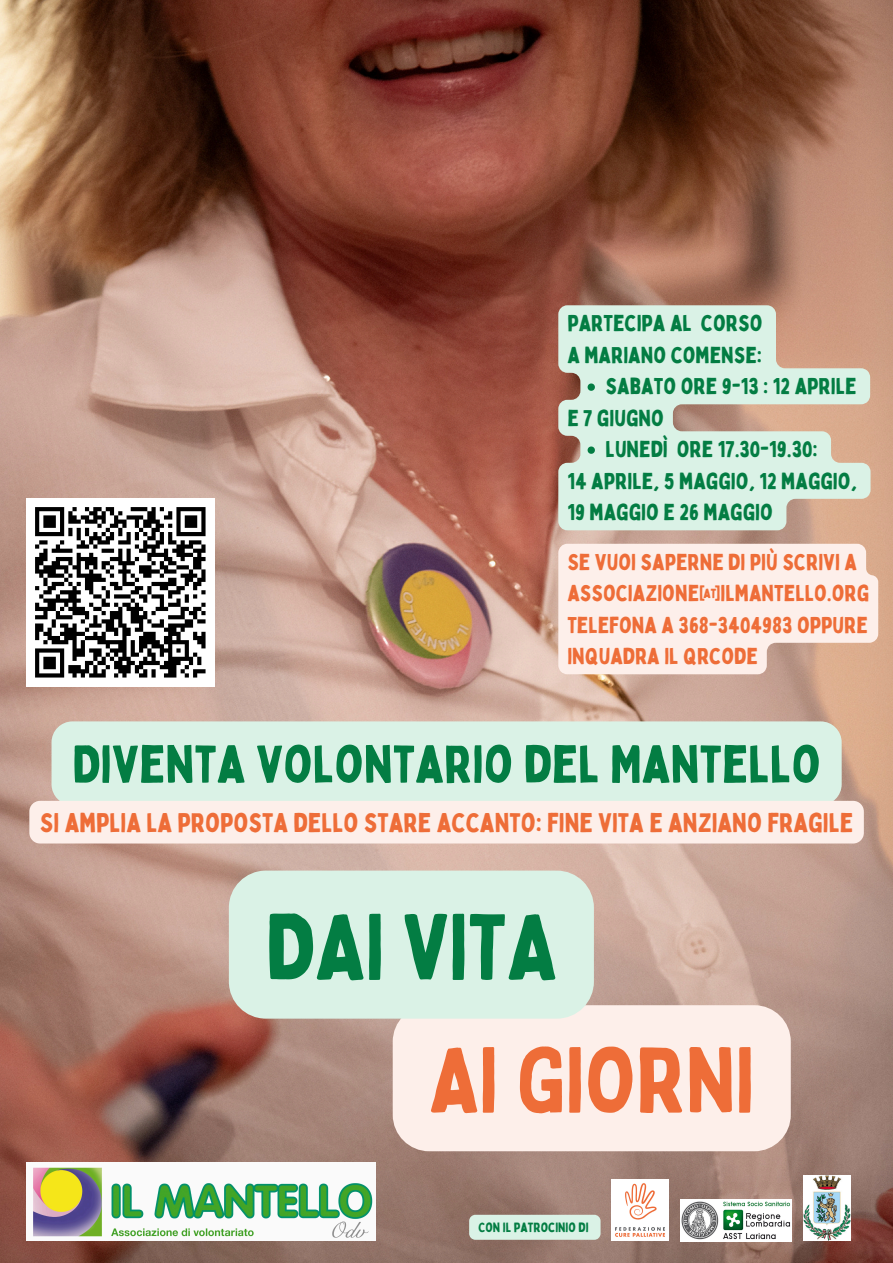
<style>
.page{position:relative;width:893px;height:1263px;background:#fff}
.page>*{position:absolute;margin:0;border:0;box-sizing:border-box;transform-origin:0 0}
.t1{font:91.65px "Bobby Jones";color:#037d43}
.t2{font:90.9px "Bobby Jones";color:#ee6d38}
.t3{font:51.97px "Bobby Jones";color:#037d43}
.t4{font:26.47px "Bobby Jones";color:#ee6d38}
.t5{font:22.5px/31.5px "Bobby Jones";color:#037d43}
.t6{font:22.5px/31.5px "Bobby Jones";color:#ee6d38}
.t7{font:13.2px "Bobby Jones";color:#037d43}
</style>
<div class="page">
<img style="left:0;top:0;width:893px;height:1263px">
<img style="left:26px;top:1162px;width:349px;height:79px">
<img style="left:612px;top:1179px;width:56px;height:61px">
<img style="left:681px;top:1199px;width:110px;height:42px">
<img style="left:804px;top:1175px;width:46px;height:65px">
<img style="left:26px;top:499px;width:188px;height:187px">
<div style="left:52px;top:721px;width:789px;height:84px;background:#daf2e6;border-radius:21px"></div>
<div style="left:393px;top:1005px;width:398px;height:146px;background:#fdefea;border-radius:37px"></div>
<div style="left:229px;top:870px;width:365px;height:148px;background:#daf2e6"></div>
<svg style="left:558px;top:305px;width:312px;height:225px;fill:#daf2e6"></svg>
<svg style="left:587px;top:383px;width:8px;height:8px"></svg>
<svg style="left:587px;top:446px;width:8px;height:8px"></svg>
<svg style="left:558px;top:544px;width:320px;height:130px"></svg>
<div style="left:469px;top:1215px;width:131px;height:25px;background:#daf2e6;border-radius:6px"></div>
<div style="left:29px;top:801px;width:835px;height:42px;background:#fdefea;border-radius:11px"></div>
<p class="t5" style="left:567px;top:307px;width:197px">PARTECIPA AL CORSO<br>A MARIANO COMENSE:</p>
<h4 class="t5" style="left:605px;top:370px;width:252px">SABATO ORE 9-13 : 12 APRILE</h4>
<p class="t5" style="left:567px;top:401px;width:98px">E 7 GIUGNO</p>
<p class="t5" style="left:605px;top:433px;width:213px">LUNEDÌ ORE 17.30-19.30:</p>
<h4 class="t5" style="left:567px;top:464px;width:291px">14 APRILE, 5 MAGGIO, 12 MAGGIO,<br>19 MAGGIO E 26 MAGGIO</h4>
<h2 class="t6" style="left:567px;top:545px;width:303px">SE VUOI SAPERNE DI PIÙ SCRIVI A<br>ASSOCIAZIONE@ILMANTELLO.ORG<br>TELEFONA A 368-3404983 OPPURE<br>INQUADRA IL QRCODE</h2>
<h4 class="t3" style="left:72px;top:731px;width:750px">DIVENTA VOLONTARIO DEL MANTELLO</h4>
<h1 class="t4" style="left:40px;top:806px;width:815px">SI AMPLIA LA PROPOSTA DELLO STARE ACCANTO: FINE VITA E ANZIANO FRAGILE</h1>
<h4 class="t1" style="left:265px;top:889px;width:293px">DAI VITA</h4>
<p class="t2" style="left:429px;top:1022px;width:327px">AI GIORNI</p>
<h3 class="t7" style="left:478px;top:1219px;width:112px">CON IL PATROCINIO DI</h3>
</div>
